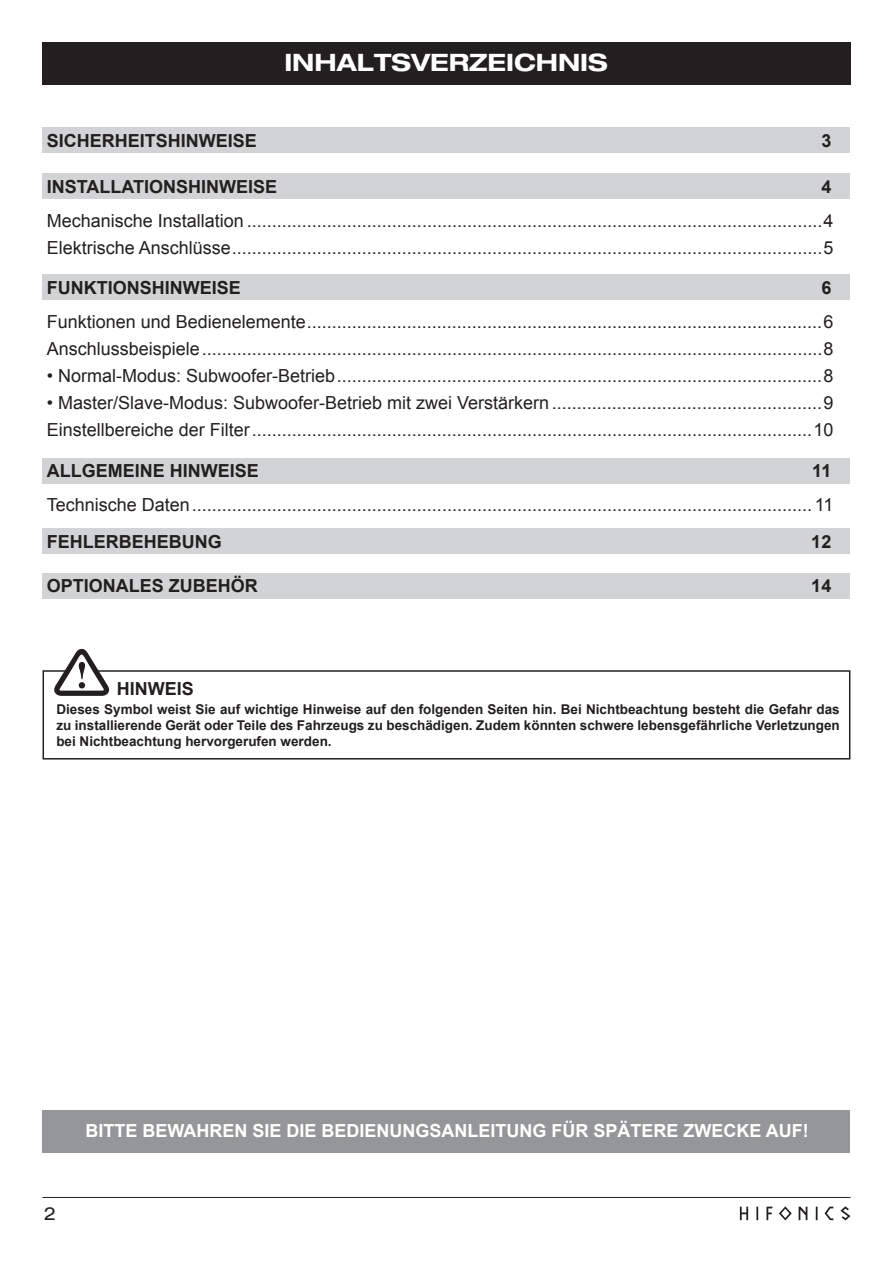
<style>
.page{position:relative;width:893px;height:1263px;background:#fff}
.page>*{position:absolute;margin:0;border:0;box-sizing:border-box;transform-origin:0 0}
.t1{font:700 expanded 24px "Helvetica Neue";color:#fff}
.t2{font:18px/27px "Arial";color:#231f20}
.t3{font:700 18px "Arial";color:#231f20}
.t4{font:700 18px "Arial";color:#fff}
.t5{font:expanded 18px "Helvetica Neue";color:#231f20}
.t6{font:700 13.5px/16.2px "Arial";color:#231f20;text-align:justify}
</style>
<div class="page">
<hr style="left:43px;top:1197px;width:807px;height:1px;background:#231f20">
<div style="left:42px;top:43px;width:808px;height:42px;background:#231f20"></div>
<svg style="left:740px;top:1206px;width:110px;height:14px"></svg>
<div style="left:43px;top:128px;width:807px;height:25px;background:#d1d3d4"></div>
<div style="left:43px;top:1110px;width:807px;height:42px;background:#949698"></div>
<div style="left:43px;top:173px;width:807px;height:26px;background:#d1d3d4"></div>
<div style="left:43px;top:275px;width:807px;height:25px;background:#d1d3d4"></div>
<div style="left:43px;top:458px;width:807px;height:25px;background:#d1d3d4"></div>
<div style="left:43px;top:529px;width:807px;height:25px;background:#d1d3d4"></div>
<div style="left:43px;top:573px;width:807px;height:25px;background:#d1d3d4"></div>
<div style="left:43px;top:670px;width:807px;height:89px;border:2px solid #231f20"></div>
<svg style="left:52px;top:649px;width:59px;height:47px"></svg>
<h1 class="t1" style="left:284px;top:48px;width:325px">INHALTSVERZEICHNIS</h1>
<p class="t3" style="left:47px;top:129px;width:212px">SICHERHEITSHINWEISE</p>
<p class="t3" style="left:821px;top:129px;width:12px">3</p>
<p class="t3" style="left:47px;top:174px;width:232px">INSTALLATIONSHINWEISE</p>
<p class="t3" style="left:821px;top:174px;width:12px">4</p>
<p class="t2" style="left:47px;top:207px;width:788px">Mechanische Installation ...................................................................................................................4<br>Elektrische Anschlüsse......................................................................................................................5</p>
<p class="t3" style="left:47px;top:276px;width:196px">FUNKTIONSHINWEISE</p>
<p class="t3" style="left:821px;top:276px;width:12px">6</p>
<p class="t2" style="left:47px;top:308px;width:788px">Funktionen und Bedienelemente.......................................................................................................6<br>Anschlussbeispiele............................................................................................................................8</p>
<p class="t2" style="left:47px;top:362px;width:788px">• Normal-Modus: Subwoofer-Betrieb.................................................................................................8</p>
<p class="t2" style="left:47px;top:389px;width:788px">• Master/Slave-Modus: Subwoofer-Betrieb mit zwei Verstärkern ......................................................9<br>Einstellbereiche der Filter................................................................................................................10</p>
<p class="t3" style="left:47px;top:459px;width:214px">ALLGEMEINE HINWEISE</p>
<p class="t3" style="left:812px;top:459px;width:21px">11</p>
<p class="t2" style="left:47px;top:492px;width:788px">Technische Daten............................................................................................................................11</p>
<p class="t3" style="left:47px;top:530px;width:176px">FEHLERBEHEBUNG</p>
<p class="t3" style="left:811px;top:530px;width:22px">12</p>
<p class="t3" style="left:47px;top:574px;width:213px">OPTIONALES ZUBEHÖR</p>
<p class="t3" style="left:811px;top:574px;width:22px">14</p>
<p class="t3" style="left:117px;top:677px;width:79px">HINWEIS</p>
<p class="t6" style="left:56px;top:702px;width:785px">Dieses Symbol weist Sie auf wichtige Hinweise auf den folgenden Seiten hin. Bei Nichtbeachtung besteht die Gefahr das zu installierende Gerät oder Teile des Fahrzeugs zu beschädigen. Zudem könnten schwere lebensgefährliche Verletzungen bei Nichtbeachtung hervorgerufen werden.</p>
<p class="t5" style="left:44px;top:1202px;width:14px">2</p>
<p class="t4" style="left:85px;top:1119px;width:725px">BITTE BEWAHREN SIE DIE BEDIENUNGSANLEITUNG FÜR SPÄTERE ZWECKE AUF!</p>
</div>
